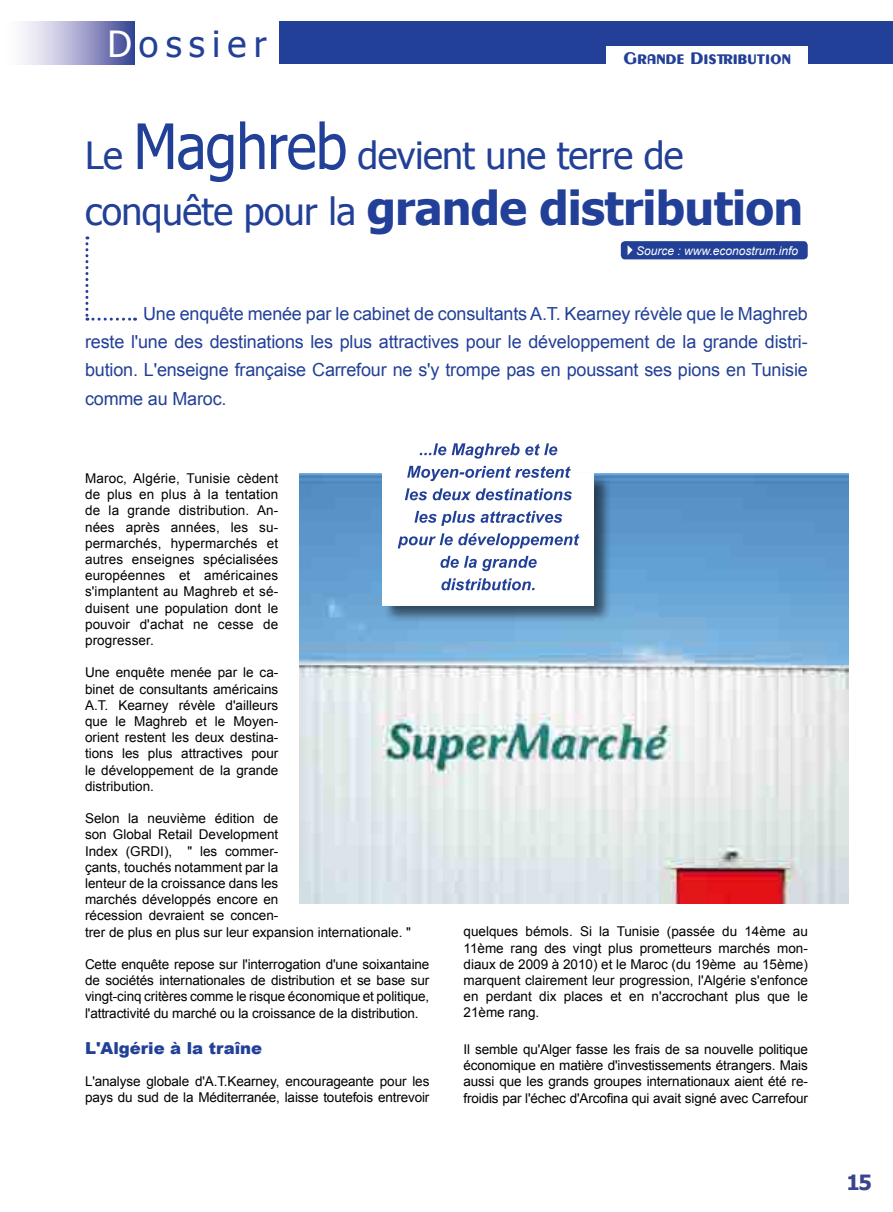
<style>
.page{position:relative;width:893px;height:1212px;background:#fff}
.page>*{position:absolute;margin:0;border:0;box-sizing:border-box;transform-origin:0 0}
.t1{font:700 46.5px "Tahoma";letter-spacing:-.015em;color:#224097}
.t2{font:37.5px "Tahoma";letter-spacing:-.015em;color:#224097}
.t3{font:36px "Tahoma";letter-spacing:.2em;color:#224097}
.t4{font:700 21px "Tahoma";color:#3a448c}
.t5{font:18px/28px "Arial";letter-spacing:-.01em;color:#224097;text-align:justify}
.t6{font:900 16.5px "Arial";color:#224097}
.t7{font:15px "Gilgongo Kaps";letter-spacing:.05em;color:#224097}
.t8{font:13.5px/16.2px "Arial";color:#000;text-align:justify}
.t9{font:italic 12px "Arial";color:#fff}
.s1{color:#fff}
.s2{font-size:62.7px}
.s3{font-weight:400;font-size:37.5px}
</style>
<div class="page">
<hr style="left:0;top:21px;width:1px;height:43px;background:#70518a">
<svg style="left:0;top:22px;width:134px;height:42px"></svg>
<div style="left:279px;top:21px;width:614px;height:43px;background:#224097"></div>
<div style="left:621px;top:241px;width:187px;height:18px;background:#224097;border-radius:4px"></div>
<svg style="left:85px;top:236px;width:51px;height:85px"></svg>
<svg style="left:628px;top:245px;width:5px;height:10px"></svg>
<div style="left:606px;top:46px;width:202px;height:28px;background:#fff"></div>
<img style="left:300px;top:473px;width:549px;height:430px">
<div style="left:382px;top:472px;width:229px;height:150px;background:#000;opacity:.55"></div>
<div style="left:383px;top:473px;width:211px;height:132px;background:#fff"></div>
<svg style="left:441px;top:578px;width:94px;height:12px"></svg>
<svg style="left:440px;top:556px;width:97px;height:15px"></svg>
<svg style="left:398px;top:533px;width:181px;height:15px"></svg>
<svg style="left:414px;top:511px;width:148px;height:15px"></svg>
<svg style="left:405px;top:488px;width:167px;height:12px"></svg>
<svg style="left:407px;top:466px;width:164px;height:15px"></svg>
<svg style="left:420px;top:443px;width:137px;height:16px"></svg>
<h3 class="t3" style="left:107px;top:19px;width:161px"><span class="s1">D</span>ossier</h3>
<p class="t7" style="left:623px;top:47px;width:169px">Grande Distribution</p>
<h2 class="t2" style="left:85px;top:130px;width:600px">Le <span class="s2">Maghreb</span> devient une terre de</h2>
<h1 class="t1" style="left:85px;top:175px;width:720px"><span class="s3">conquête pour la</span> grande distribution</h1>
<p class="t9" style="left:636px;top:243px;width:164px">Source : www.econostrum.info</p>
<p class="t5" style="left:85px;top:300px;width:724px;text-indent:58px">Une enquête menée par le cabinet de consultants A.T. Kearney révèle que le Maghreb reste l'une des destinations les plus attractives pour le développement de la grande distri&shy;bution. L'enseigne française Carrefour ne s'y trompe pas en poussant ses pions en Tunisie comme au Maroc.</p>
<p class="t8" style="left:85px;top:470px;width:195px">Maroc, Algérie, Tunisie cèdent de plus en plus à la tentation de la grande distribution. An&shy;nées après années, les su&shy;permarchés, hypermarchés et autres enseignes spécialisées européennes et américaines s'implantent au Maghreb et sé&shy;duisent une population dont le pouvoir d'achat ne cesse de progresser.</p>
<p class="t8" style="left:85px;top:665px;width:195px">Une enquête menée par le ca&shy;binet de consultants américains A.T. Kearney révèle d'ailleurs que le Maghreb et le Moyen&shy;orient restent les deux destina&shy;tions les plus attractives pour le développement de la grande distribution.</p>
<p class="t8" style="left:85px;top:810px;width:327px;text-align:left">Selon la neuvième édition de<br>son Global Retail Development<br>Index (GRDI), " les commer-<br>çants, touchés notamment par la<br>lenteur de la croissance dans les<br>marchés développés encore en<br>récession devraient se concen-<br>trer de plus en plus sur leur expansion internationale. "</p>
<p class="t8" style="left:85px;top:956px;width:346px">Cette enquête repose sur l'interrogation d'une soixantaine de sociétés internationales de distribution et se base sur vingt-cinq critères comme le risque économique et politique, l'attractivité du marché ou la croissance de la distribution.</p>
<p class="t6" style="left:85px;top:1036px;width:179px">L'Algérie à la traîne</p>
<p class="t8" style="left:85px;top:1073px;width:346px">L'analyse globale d'A.T.Kearney, encourageante pour les pays du sud de la Méditerranée, laisse toutefois entrevoir</p>
<p class="t8" style="left:463px;top:924px;width:346px">quelques bémols. Si la Tunisie (passée du 14ème au 11ème rang des vingt plus prometteurs marchés mon&shy;diaux de 2009 à 2010) et le Maroc (du 19ème au 15ème) marquent clairement leur progression, l'Algérie s'enfonce en perdant dix places et en n'accrochant plus que le 21ème rang.</p>
<p class="t8" style="left:463px;top:1041px;width:346px">Il semble qu'Alger fasse les frais de sa nouvelle politique économique en matière d'investissements étrangers. Mais aussi que les grands groupes internationaux aient été re&shy;froidis par l'échec d'Arcofina qui avait signé avec Carrefour</p>
<h3 class="t4" style="left:846px;top:1168px;width:27px">15</h3>
</div>
